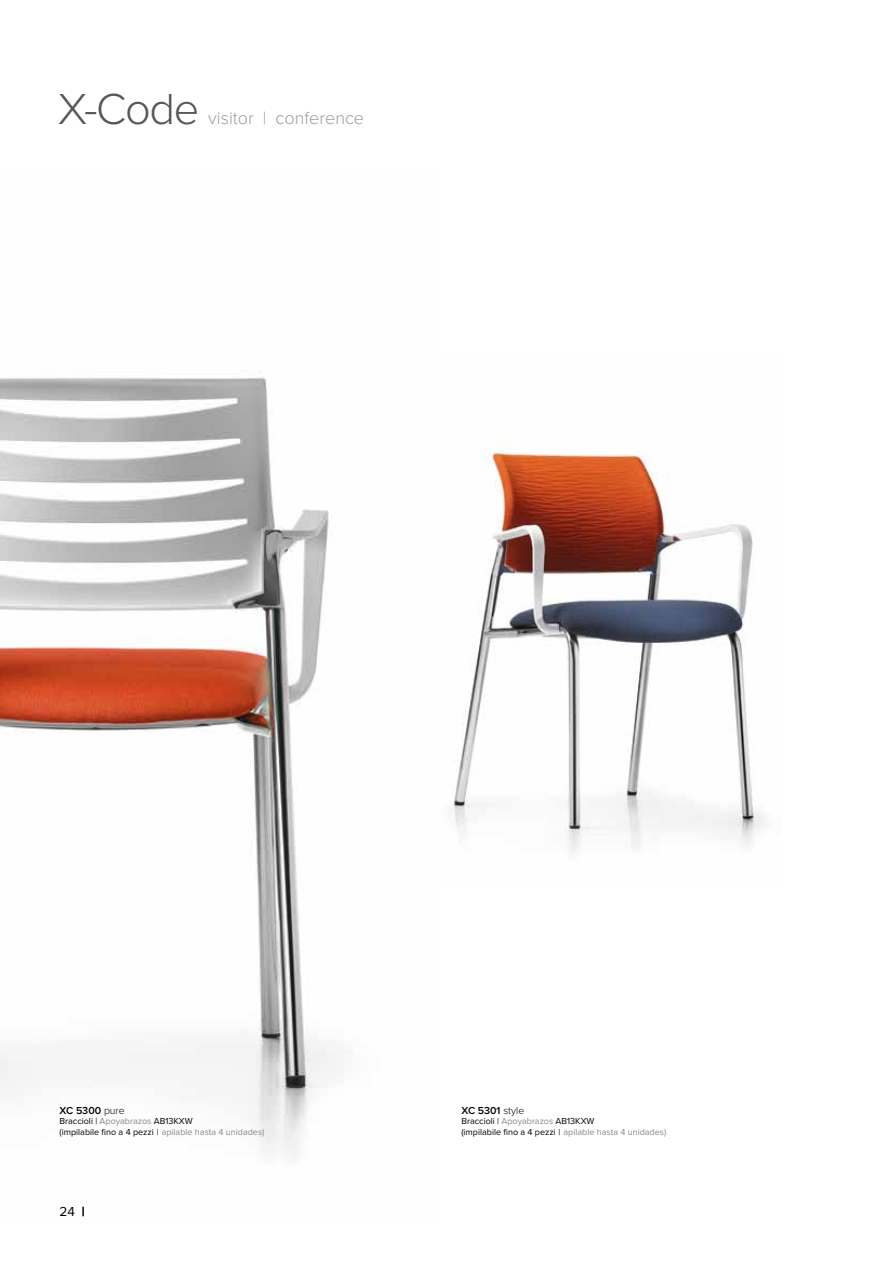
<style>
.page{position:relative;width:893px;height:1263px;background:#fff}
.page>*{position:absolute;margin:0;border:0;box-sizing:border-box;transform-origin:0 0}
.t1{font:300 45px "Proxima Nova";color:#575756}
.t2{font:300 18px "Proxima Nova";color:#9d9d9c}
.t3{font:13.5px "Proxima Nova";color:#000}
.t4{font:600 10.5px "Proxima Nova";color:#000}
.t5{font:9px/10.8px "Proxima Nova";color:#000}
.s1{font-weight:300}
.s2{color:#878787}
.s3{font-weight:900}
</style>
<div class="page">
<img style="left:0;top:373px;width:336px;height:785px">
<img style="left:452px;top:451px;width:312px;height:402px">
<h1 class="t1" style="left:58px;top:75px;width:143px">X-Code</h1>
<h2 class="t2" style="left:208px;top:104px;width:157px">visitor | conference</h2>
<p class="t4" style="left:60px;top:1102px;width:67px">XC 5300 <span class="s1">pure</span></p>
<p class="t5" style="left:60px;top:1115px;width:206px">Braccioli | <span class="s2">Apoyabrazos</span> AB13KXW<br>(impilabile fino a 4 pezzi | <span class="s2">apilable hasta 4 unidades)</span></p>
<h3 class="t3" style="left:60px;top:1201px;width:27px">24 <span class="s3">|</span></h3>
<p class="t4" style="left:461px;top:1102px;width:64px">XC 5301 <span class="s1">style</span></p>
<p class="t5" style="left:461px;top:1115px;width:206px">Braccioli | <span class="s2">Apoyabrazos</span> AB13KXW<br>(impilabile fino a 4 pezzi | <span class="s2">apilable hasta 4 unidades)</span></p>
</div>
